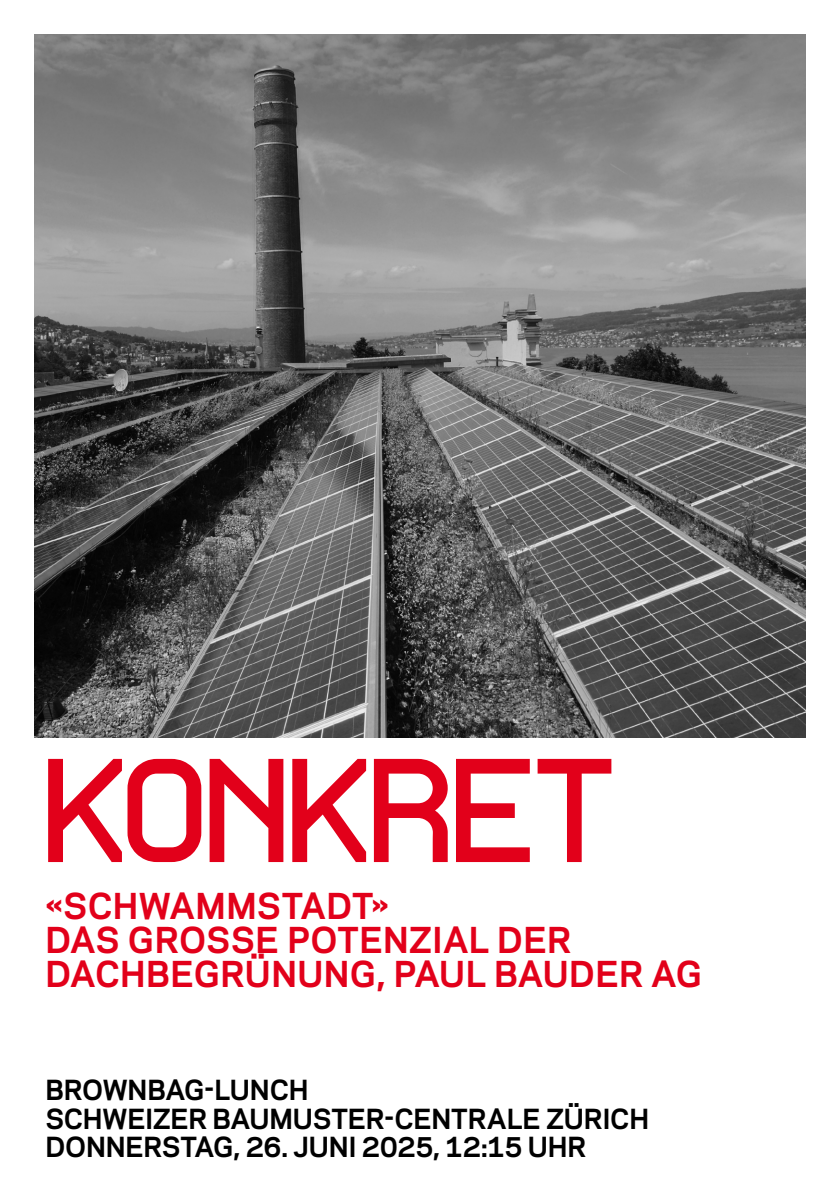
<style>
.page{position:relative;width:840px;height:1191px;background:#fff}
.page>*{position:absolute;margin:0;border:0;box-sizing:border-box;transform-origin:0 0}
.t1{font:144px "Autoscape TT";letter-spacing:-.08em;color:#e2001a}
.t2{font:700 33.6px/34px "Galaxie Polaris";letter-spacing:.005em;color:#e2001a}
.t3{font:700 26px/28.4px "Galaxie Polaris";letter-spacing:-.01em;color:#000}
</style>
<div class="page">
<img style="left:34px;top:34px;width:771px;height:703px">
<h1 class="t1" style="left:45px;top:727px;width:584px">KONKRET</h1>
<p class="t2" style="left:45px;top:887px;width:658px">«SCHWAMMSTADT»<br>DAS GROSSE POTENZIAL DER<br>DACHBEGRÜNUNG, PAUL BAUDER AG</p>
<p class="t3" style="left:45px;top:1074px;width:605px">BROWNBAG-LUNCH<br>SCHWEIZER BAUMUSTER-CENTRALE ZÜRICH<br>DONNERSTAG, 26. JUNI 2025, 12:15 UHR</p>
</div>
